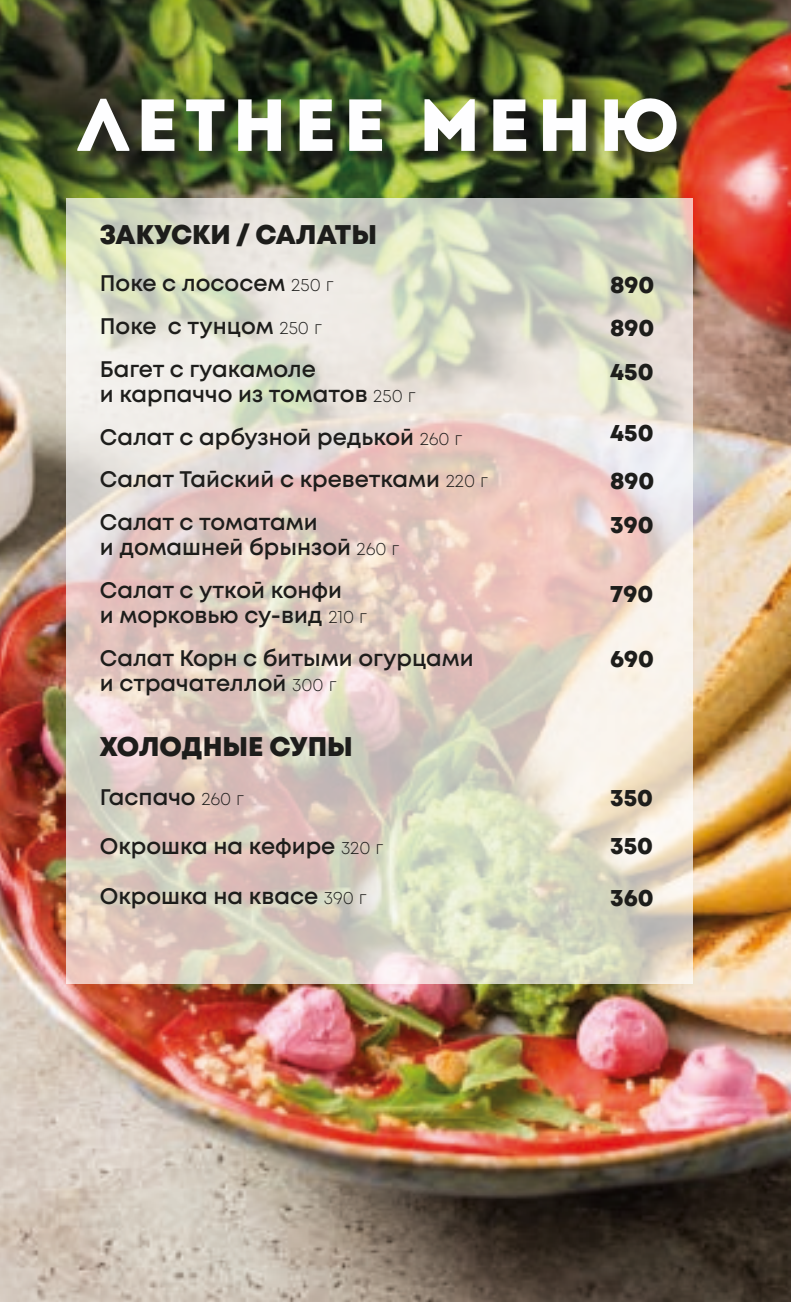
<style>
.page{position:relative;width:791px;height:1302px;background:#fff}
.page>*{position:absolute;margin:0;border:0;box-sizing:border-box;transform-origin:0 0}
.t1{font:73.5px "Intro";letter-spacing:.075em;color:#fefeff}
.t2{font:800 27px "Mont";color:#1d1d1b}
.t3{font:800 24px/48px "Mont";color:#1d1d1b}
.t4{font:600 22.5px/42.5px "Mont";color:#1d1d1b}
.s1{font-weight:300;font-size:18px}
</style>
<div class="page">
<img style="left:0;top:0;width:791px;height:1301px">
<div style="left:80px;top:101px;width:614px;height:68px;background:#1d1d1b;opacity:.75"></div>
<svg style="left:67px;top:198px;width:626px;height:785px;background:#e0d5c9"></svg>
<h1 class="t1" style="left:77px;top:81px;width:604px">Летнее меню</h1>
<p class="t2" style="left:100px;top:217px;width:279px">ЗАКУСКИ / САЛАТЫ</p>
<p class="t4" style="left:100px;top:262px;width:235px">Поке с лососем <span class="s1">250 г<br></span>Поке с тунцом <span class="s1">250 г<br></span>Багет с гуакамоле</p>
<p class="t4" style="left:100px;top:373px;width:390px">и карпаччо из томатов <span class="s1">250 г<br></span>Салат с арбузной редькой <span class="s1">260 г<br></span>Салат Тайский с креветками <span class="s1">220 г<br></span>Салат с томатами</p>
<p class="t4" style="left:100px;top:526px;width:301px">и домашней брынзой <span class="s1">260 г<br></span>Салат с уткой конфи</p>
<p class="t4" style="left:100px;top:594px;width:375px">и морковью су-вид <span class="s1">210 г<br></span>Салат Корн с битыми огурцами</p>
<p class="t4" style="left:100px;top:662px;width:238px">и страчателлой <span class="s1">300 г</span></p>
<p class="t2" style="left:100px;top:728px;width:254px">ХОЛОДНЫЕ СУПЫ</p>
<p class="t4" style="left:100px;top:775px;width:146px">Гаспачо <span class="s1">260 г</span></p>
<p class="t4" style="left:100px;top:825px;width:285px">Окрошка на кефире <span class="s1">320 г</span></p>
<p class="t4" style="left:100px;top:874px;width:268px">Окрошка на квасе <span class="s1">390 г</span></p>
<p class="t3" style="left:610px;top:262px;width:46px;line-height:43.8px;text-align:justify">890<br>890<br>450</p>
<p class="t3" style="left:610px;top:409px;width:46px">450<br>890</p>
<p class="t3" style="left:610px;top:500px;width:45px">390</p>
<p class="t3" style="left:610px;top:570px;width:45px">790</p>
<p class="t3" style="left:610px;top:635px;width:45px">690</p>
<p class="t3" style="left:610px;top:773px;width:44px">350<br>350</p>
<p class="t3" style="left:610px;top:874px;width:45px">360</p>
</div>
